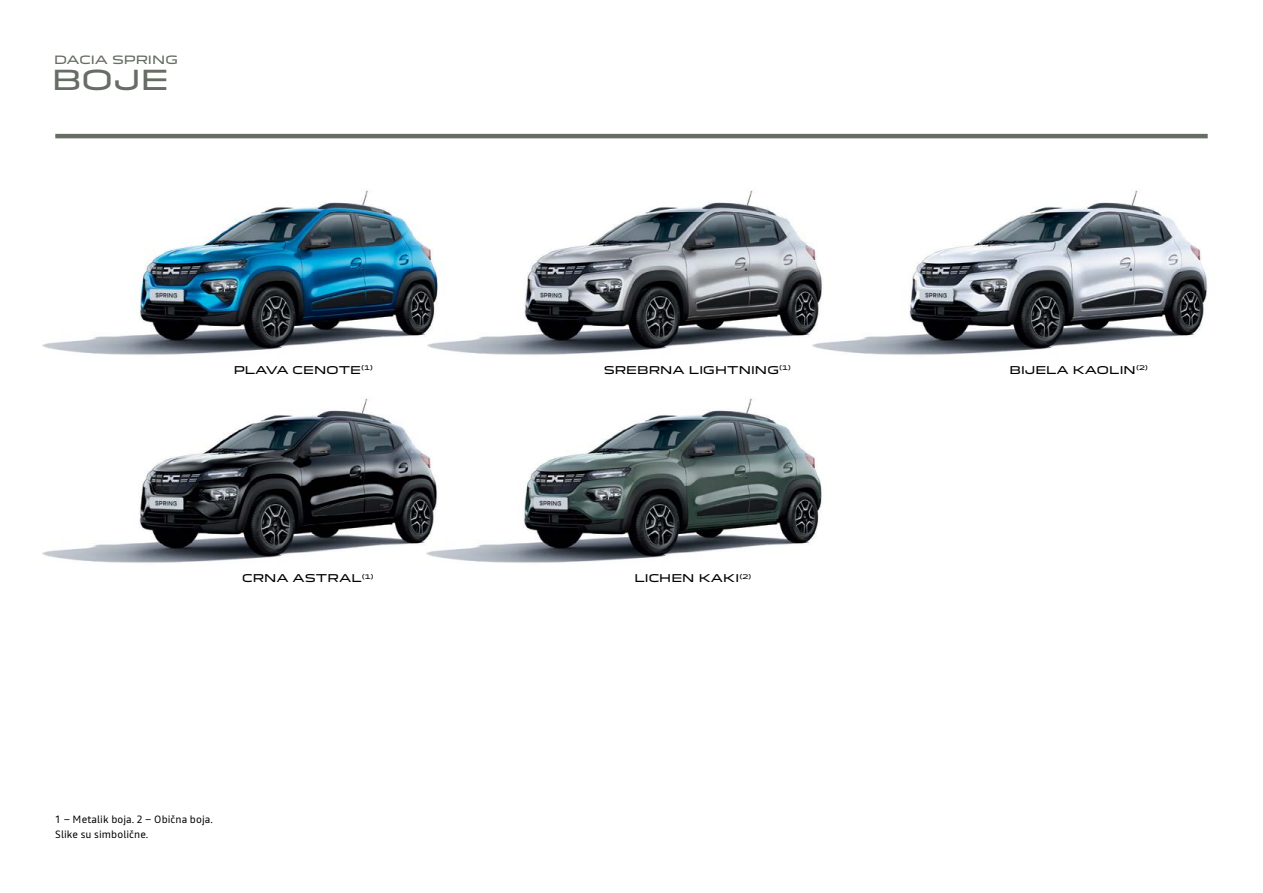
<style>
.page{position:relative;width:1263px;height:893px;background:#fff}
.page>*{position:absolute;margin:0;border:0;box-sizing:border-box;transform-origin:0 0}
.t1{font:27px "Dacia Block Extended";color:#666d64}
.t2{font:11.25px "Dacia Block Extended";letter-spacing:-.05em;color:#666d64}
.t3{font:10.5px "Dacia Block Extended";letter-spacing:-.04em;color:#000}
.t4{font:10.5px/14.4px "Read";letter-spacing:.01em;color:#000}
.t5{font:10.5px "Dacia Block Extended";letter-spacing:-.015em;color:#000}
.t6{font:6.15px "Dacia Block Extended";color:#000}
</style>
<div class="page">
<img style="left:55px;top:133px;width:331px;height:155px">
<img style="left:952px;top:133px;width:256px;height:221px">
<img style="left:386px;top:133px;width:566px;height:222px">
<img style="left:566px;top:288px;width:385px;height:275px">
<img style="left:42px;top:288px;width:524px;height:275px">
<p class="t2" style="left:54px;top:50px;width:126px">DACIA SPRING</p>
<h1 class="t1" style="left:51px;top:59px;width:119px">BOJE</h1>
<p class="t3" style="left:233px;top:362px;width:141px">PLAVA CENOTE<sup>(1)</sup></p>
<p class="t3" style="left:604px;top:362px;width:189px">SREBRNA LIGHTNING<sup>(1)</sup></p>
<p class="t3" style="left:1009px;top:362px;width:140px">BIJELA KAOLIN<sup>(2)</sup></p>
<p class="t5" style="left:242px;top:570px;width:133px">CRNA ASTRAL<sup>(1)</sup></p>
<p class="t6" style="left:739px;top:572px;width:13px">(2)</p>
<p class="t3" style="left:634px;top:570px;width:107px">LICHEN KAKI</p>
<p class="t4" style="left:55px;top:812px;width:159px">1 – Metalik boja. 2 – Obična boja.<br>Slike su simbolične.</p>
</div>
